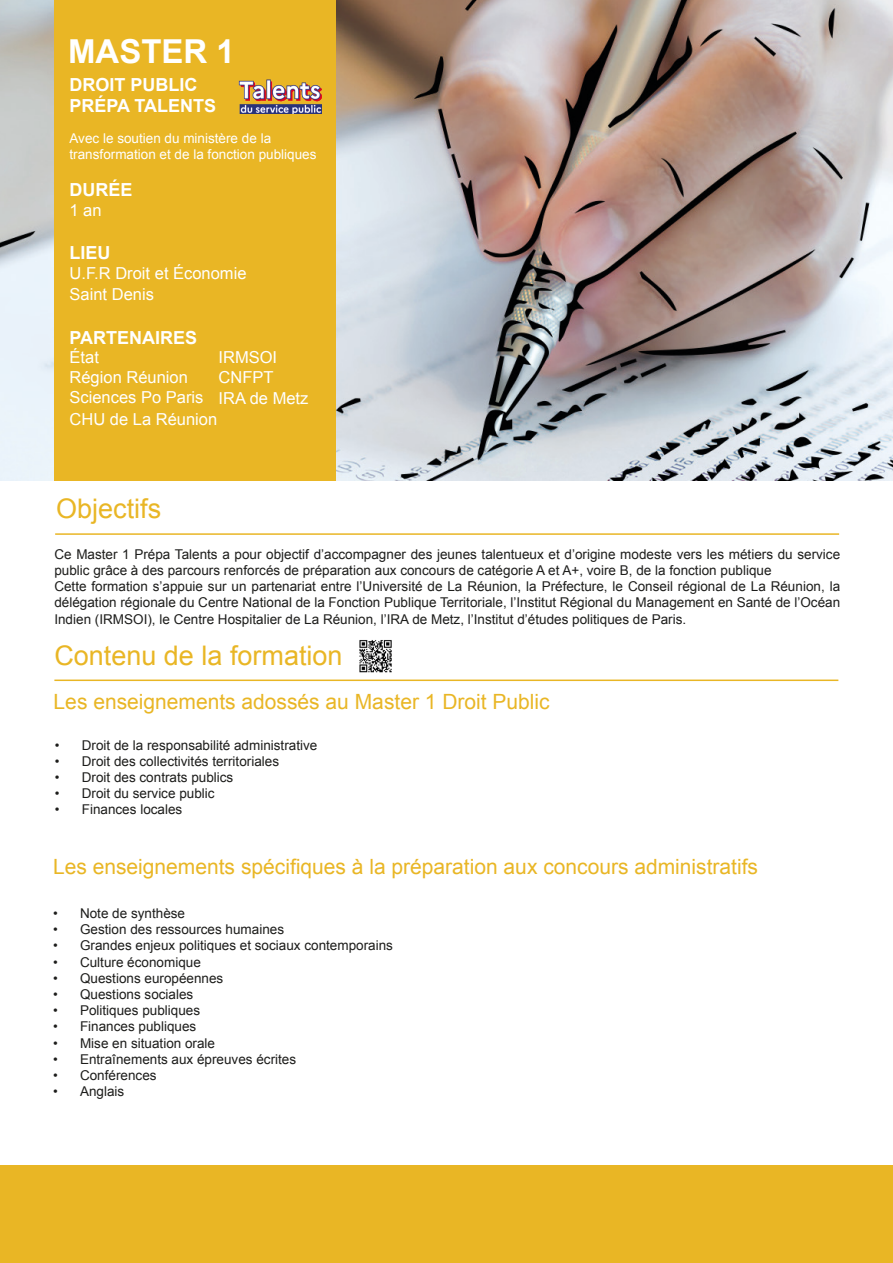
<style>
.page{position:relative;width:893px;height:1263px;background:#fff}
.page>*{position:absolute;margin:0;border:0;box-sizing:border-box;transform-origin:0 0}
.t1{font:700 33px "Arial";color:#fff}
.t2{font:27px "Arial";color:#e9b625}
.t3{font:21px "Arial";color:#e9b625}
.t4{font:700 18px "Arial";color:#fff}
.t5{font:16.5px "Arial";color:#fff}
.t6{font:13.5px/16.2px "Arial";color:#1d1d1b}
.t7{font:13.5px/16.2px "Arial";color:#fff}
</style>
<div class="page">
<img style="left:0;top:0;width:893px;height:480px">
<div style="left:54px;top:0;width:282px;height:480px;background:#e9b625"></div>
<hr style="left:55px;top:533px;width:784px;height:2px;background:#e9b625">
<hr style="left:54px;top:679px;width:784px;height:2px;background:#e9b625">
<img style="left:359px;top:640px;width:33px;height:32px">
<img style="left:238px;top:80px;width:83px;height:34px">
<div style="left:0;top:1165px;width:893px;height:98px;background:#e9b625"></div>
<p class="t1" style="left:68px;top:29px;width:168px">MASTER 1</p>
<p class="t4" style="left:70px;top:72px;width:129px">DROIT PUBLIC</p>
<p class="t4" style="left:70px;top:94px;width:148px">PRÉPA TALENTS</p>
<p class="t7" style="left:70px;top:130px;width:248px">Avec le soutien du ministère de la transformation et de la fonction publiques</p>
<p class="t4" style="left:70px;top:178px;width:64px">DURÉE</p>
<p class="t5" style="left:70px;top:199px;width:34px">1 an</p>
<p class="t4" style="left:70px;top:241px;width:43px">LIEU</p>
<p class="t5" style="left:70px;top:262px;width:178px">U.F.R Droit et Économie</p>
<p class="t5" style="left:70px;top:284px;width:86px">Saint Denis</p>
<p class="t4" style="left:70px;top:325px;width:129px">PARTENAIRES</p>
<p class="t5" style="left:70px;top:347px;width:31px">État</p>
<p class="t5" style="left:70px;top:367px;width:120px">Région Réunion</p>
<p class="t5" style="left:70px;top:386px;width:135px">Sciences Po Paris</p>
<p class="t5" style="left:70px;top:408px;width:149px">CHU de La Réunion</p>
<p class="t5" style="left:219px;top:346px;width:60px">IRMSOI</p>
<p class="t5" style="left:219px;top:366px;width:56px">CNFPT</p>
<p class="t5" style="left:219px;top:387px;width:91px">IRA de Metz</p>
<p class="t2" style="left:56px;top:491px;width:107px">Objectifs</p>
<p class="t6" style="left:54px;top:546px;width:787px">Ce Master 1 Prépa Talents a pour objectif d’accompagner des jeunes talentueux et d’origine modeste vers les métiers du service public grâce à des parcours renforcés de préparation aux concours de catégorie A et A+, voire B, de la fonction publique</p>
<p class="t6" style="left:54px;top:578px;width:787px;text-align:justify">Cette formation s’appuie sur un partenariat entre l’Université de La Réunion, la Préfecture, le Conseil régional de La Réunion, la délégation régionale du Centre National de la Fonction Publique Territoriale, l’Institut Régional du Management en Santé de l’Océan Indien (IRMSOI), le Centre Hospitalier de La Réunion, l’IRA de Metz, l’Institut d’études politiques de Paris.</p>
<p class="t2" style="left:54px;top:638px;width:290px">Contenu de la formation</p>
<p class="t3" style="left:54px;top:688px;width:498px">Les enseignements adossés au Master 1 Droit Public</p>
<p class="t6" style="left:55px;top:737px;width:264px">• Droit de la responsabilité administrative</p>
<p class="t6" style="left:55px;top:753px;width:226px">• Droit des collectivités territoriales</p>
<p class="t6" style="left:55px;top:769px;width:180px">• Droit des contrats publics</p>
<p class="t6" style="left:55px;top:785px;width:161px">• Droit du service public</p>
<p class="t6" style="left:55px;top:802px;width:129px">• Finances locales</p>
<p class="t3" style="left:53px;top:853px;width:706px">Les enseignements spécifiques à la préparation aux concours administratifs</p>
<p class="t6" style="left:53px;top:905px;width:134px">• Note de synthèse</p>
<p class="t6" style="left:53px;top:921px;width:233px">• Gestion des ressources humaines</p>
<p class="t6" style="left:53px;top:938px;width:341px">• Grandes enjeux politiques et sociaux contemporains</p>
<p class="t6" style="left:53px;top:954px;width:149px">• Culture économique</p>
<p class="t6" style="left:53px;top:970px;width:172px">• Questions européennes</p>
<p class="t6" style="left:53px;top:986px;width:142px">• Questions sociales</p>
<p class="t6" style="left:53px;top:1002px;width:149px">• Politiques publiques</p>
<p class="t6" style="left:53px;top:1019px;width:145px">• Finances publiques</p>
<p class="t6" style="left:53px;top:1035px;width:164px">• Mise en situation orale</p>
<p class="t6" style="left:53px;top:1051px;width:245px">• Entraînements aux épreuves écrites</p>
<p class="t6" style="left:53px;top:1067px;width:105px">• Conférences</p>
<p class="t6" style="left:53px;top:1083px;width:73px">• Anglais</p>
</div>
